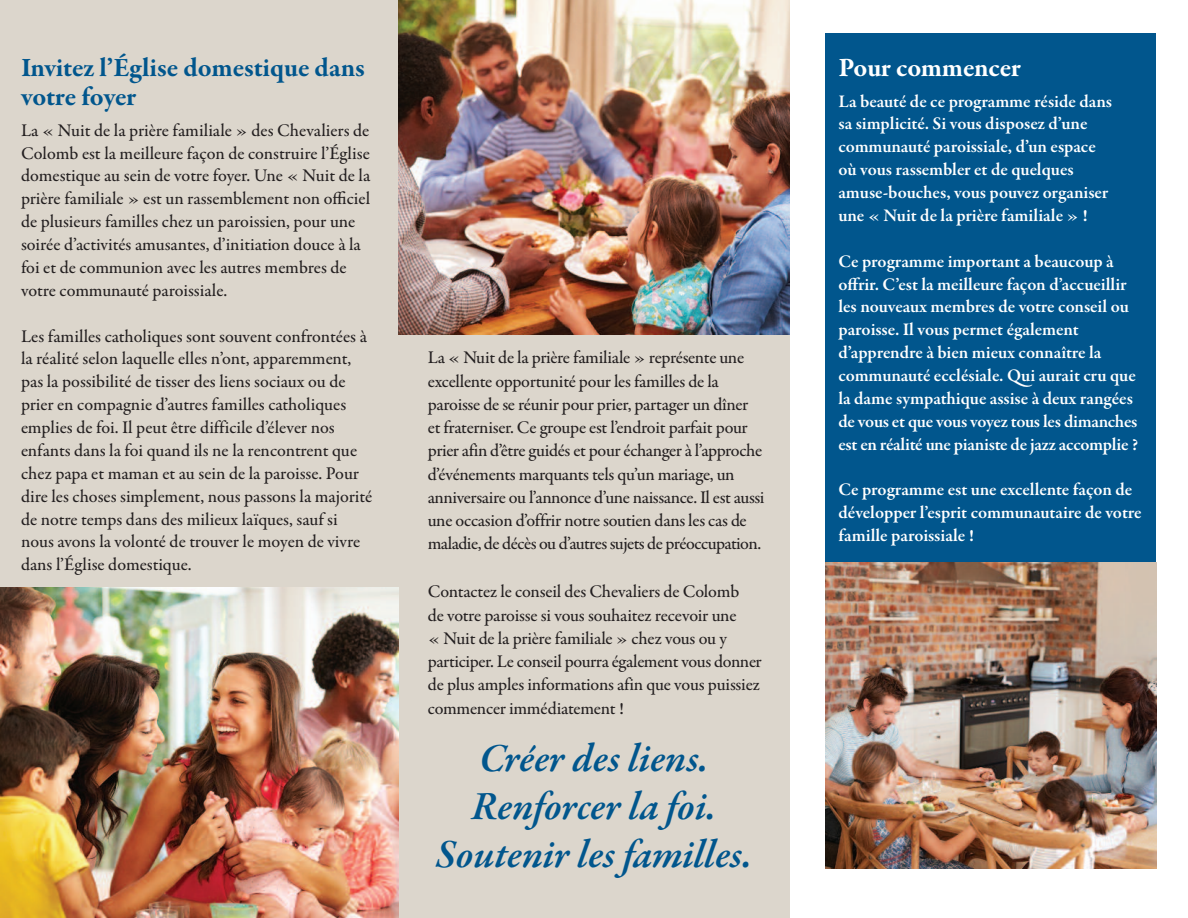
<style>
.page{position:relative;width:1188px;height:918px;background:#fff}
.page>*{position:absolute;margin:0;border:0;box-sizing:border-box;transform-origin:0 0}
.t1{font:italic 600 40.65px/47.7px "Garamond Premr Pro";color:#01568d;text-align:center}
.t2{font:700 27px/29px "Garamond Premr Pro";letter-spacing:-.005em;color:#01568d}
.t3{font:700 27px "Garamond Premr Pro";letter-spacing:-.01em;color:#fff}
.t4{font:500 18px/22.8px "Garamond Premr Pro";letter-spacing:-.01em;color:#231f20}
.t5{font:600 18px/22.8px "Garamond Premr Pro";letter-spacing:-.005em;color:#fff}
.t6{font:600 15px/19.5px "Garamond Premr Pro";color:#fff}
.s1{font-size:14.55px}
</style>
<div class="page">
<div style="left:0;top:0;width:790px;height:918px;background:#dcd6cc"></div>
<div style="left:825px;top:34px;width:331px;height:834px;background:#01568d"></div>
<img style="left:398px;top:0;width:392px;height:334px">
<img style="left:0;top:588px;width:398px;height:330px">
<img style="left:825px;top:562px;width:331px;height:306px">
<h2 class="t2" style="left:21px;top:56px;width:345px">Invitez l’Église domestique dans votre foyer</h2>
<p class="t4" style="left:21px;top:120px;width:351px">La « Nuit de la prière familiale » des Chevaliers de Colomb est la meilleure façon de construire l’Église domestique au sein de votre foyer. Une « Nuit de la prière familiale » est un rassemblement non officiel de plusieurs familles chez un paroissien, pour une soirée d’activités amusantes, d’initiation douce à la foi et de communion avec les autres membres de votre communauté paroissiale.</p>
<p class="t4" style="left:21px;top:326px;width:353px">Les familles catholiques sont souvent confrontées à la réalité selon laquelle elles n’ont, apparemment, pas la possibilité de tisser des liens sociaux ou de prier en compagnie d’autres familles catholiques emplies de foi. Il peut être difficile d’élever nos enfants dans la foi quand ils ne la rencontrent que chez papa et maman et au sein de la paroisse. Pour dire les choses simplement, nous passons la majorité de notre temps dans des milieux laïques, sauf si nous avons la volonté de trouver le moyen de vivre dans l’Église domestique.</p>
<p class="t4" style="left:428px;top:348px;width:338px;line-height:23.2px">La « Nuit de la prière familiale » représente une excellente opportunité pour les familles de la paroisse de se réunir pour prier, partager un dîner et fraterniser. Ce groupe est l’endroit parfait pour prier afin d’être guidés et pour échanger à l’approche d’événements marquants tels qu’un mariage, un anniversaire ou l’annonce d’une naissance. Il est aussi une occasion d’offrir notre soutien dans les cas de maladie, de décès ou d’autres sujets de préoccupation.</p>
<p class="t4" style="left:428px;top:582px;width:336px;line-height:23.2px">Contactez le conseil des Chevaliers de Colomb<br>de votre paroisse si vous souhaitez recevoir une<br>« Nuit de la prière familiale » chez vous ou y participer. Le conseil pourra également vous donner de plus amples informations afin que vous puissiez commencer immédiatement !</p>
<h1 class="t1" style="left:435px;top:738px;width:318px">Créer des liens.<br>Renforcer la foi.<br>Soutenir les familles.</h1>
<h2 class="t3" style="left:838px;top:57px;width:184px">Pour commencer</h2>
<p class="t5" style="left:838px;top:91px;width:275px">La beauté de ce programme réside dans sa simplicité. Si vous disposez d’une communauté paroissiale, d’un espace où vous rassembler et de quelques amuse-bouches, vous pouvez organiser une « nuit de la prière familiale » !</p>
<p class="t5" style="left:838px;top:251px;width:301px">ce programme important a beaucoup à offrir. c’est la meilleure façon d’accueillir les nouveaux membres de votre conseil ou paroisse. il vous permet également d’apprendre à bien mieux connaître la communauté ecclésiale. Qui aurait cru que la dame sympathique assise à deux rangées de vous et que vous voyez tous les dimanches est en réalité une pianiste de jazz accomplie ?</p>
<p class="t5" style="left:838px;top:480px;width:305px">ce programme est une excellente façon de développer l’esprit communautaire de votre famille paroissiale !</p>
<p class="t6" style="left:884px;top:132px;width:254px">Discuss the importance ofthis <span class="s1">consecration</span></p>
<p class="t6" style="left:886px;top:211px;width:230px">each member ofyour family is strongly</p>
<p class="t6" style="left:886px;top:250px;width:87px">reconciliation.</p>
<p class="t6" style="left:886px;top:325px;width:242px">something to fast from. the fast can be for at least a week. as our physical bodies are drawn to things ofthe world, it is strongly encouraged that you fast from</p>
<p class="t6" style="left:886px;top:442px;width:215px">our minds and hearts to refrain from</p>
<p class="t6" style="left:886px;top:481px;width:50px">on God.</p>
</div>
